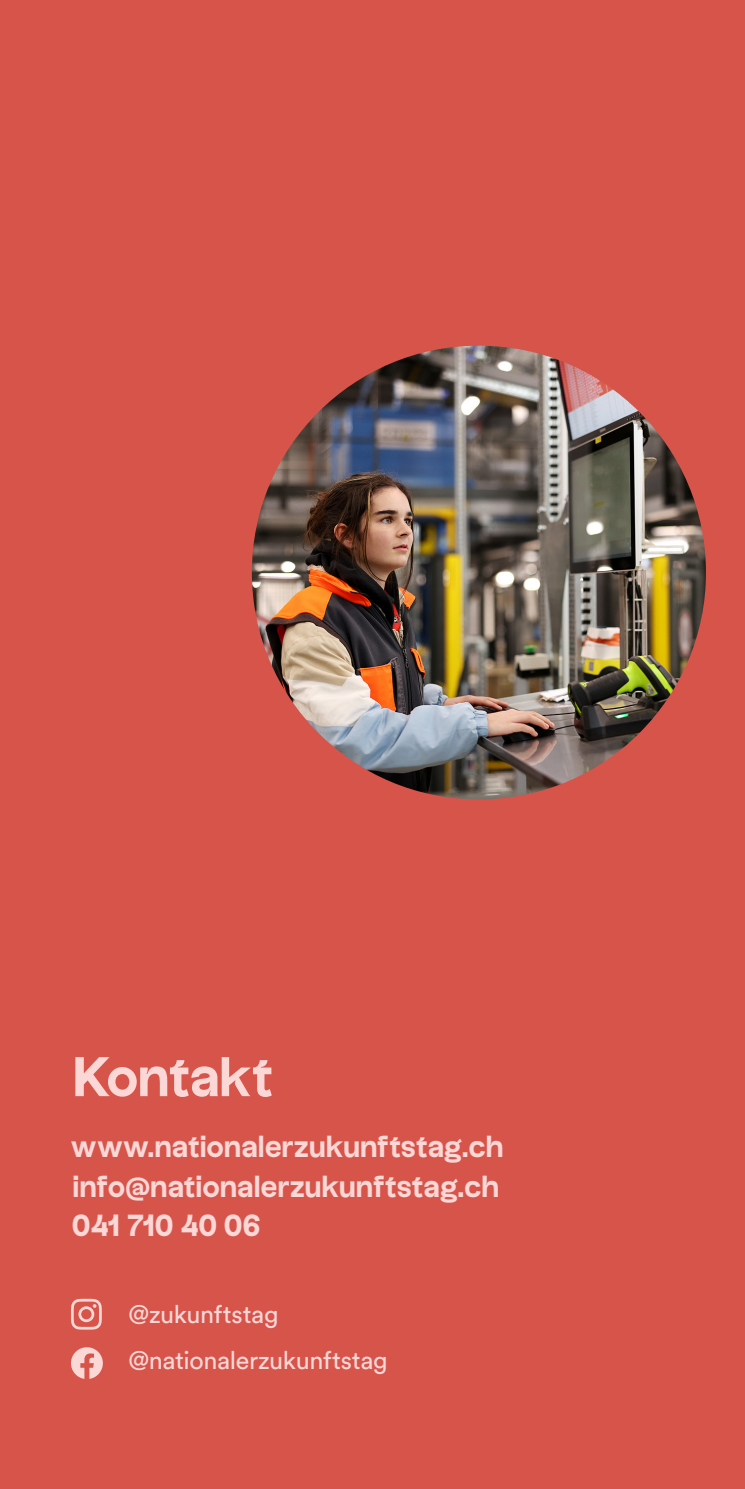
<style>
.page{position:relative;width:745px;height:1489px;background:#fff}
.page>*{position:absolute;margin:0;border:0;box-sizing:border-box;transform-origin:0 0}
.Haupttitel_rosa{font:700 55px "Uxum Grotesque";letter-spacing:-.03em;color:#fbd7d6}
.Titel_rosa{font:700 30px "Uxum Grotesque";letter-spacing:-.015em;color:#fbd7d6}
.Lauftext_rosa{font:25px "Circular Std";letter-spacing:-.015em;color:#fbd7d6}
</style>
<div class="page">
<div style="left:0;top:0;width:744px;height:1488px;background:#d7544b"></div>
<img style="left:252px;top:345px;width:453px;height:454px;border-radius:227px">
<svg style="left:71px;top:1298px;width:31px;height:31px"></svg>
<svg style="left:71px;top:1347px;width:32px;height:31px"></svg>
<p class="Haupttitel_rosa" style="left:74px;top:1040px;width:202px">Kontakt</p>
<p class="Titel_rosa" style="left:71px;top:1126px;width:434px">www.nationalerzukunftstag.ch</p>
<p class="Titel_rosa" style="left:73px;top:1166px;width:428px">info@nationalerzukunftstag.ch</p>
<p class="Titel_rosa" style="left:72px;top:1205px;width:191px">041 710 40 06</p>
<p class="Lauftext_rosa" style="left:128px;top:1298px;width:151px">@zukunftstag</p>
<p class="Lauftext_rosa" style="left:128px;top:1345px;width:260px">@nationalerzukunftstag</p>
</div>
